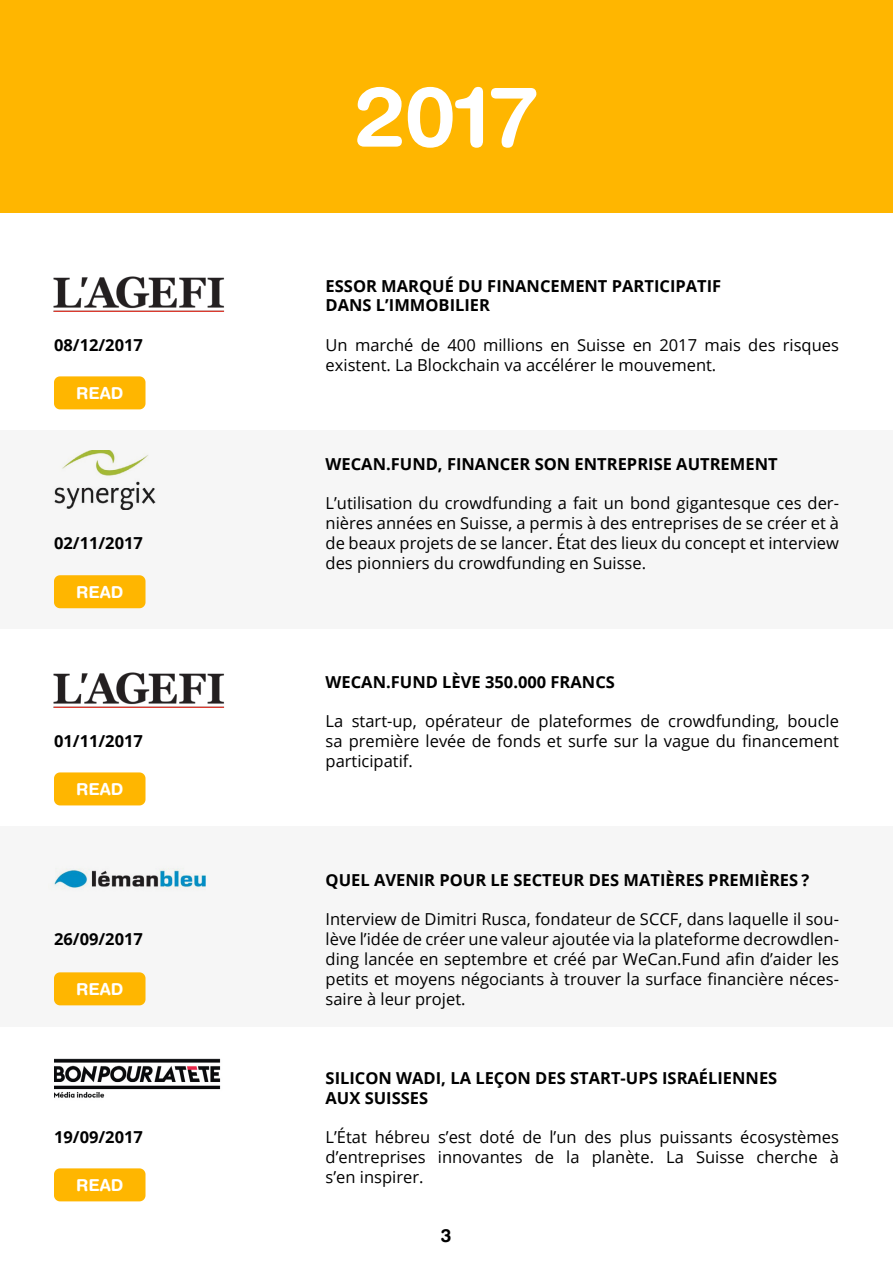
<style>
.page{position:relative;width:893px;height:1263px;background:#fff}
.page>*{position:absolute;margin:0;border:0;box-sizing:border-box;transform-origin:0 0}
.t1{font:700 84px "Helvetica Rounded LT Pro";color:#fff}
.t2{font:700 18px "Helvetica Rounded LT Pro";color:#000}
.t3{font:16.5px/19.8px "Open Sans";color:#000;text-align:justify}
.t4{font:700 16.5px/19.8px "Open Sans";color:#000}
.t5{font:700 16.5px "Helvetica Rounded LT Pro";color:#fff}
</style>
<div class="page">
<div style="left:0;top:430px;width:893px;height:198px;background:#f6f6f6"></div>
<div style="left:0;top:826px;width:893px;height:201px;background:#f6f6f6"></div>
<div style="left:57px;top:578px;width:85px;height:27px;background:#ffb600;border-radius:3px"></div>
<div style="left:54px;top:575px;width:92px;height:33px;border:6px solid #ffb600;border-radius:3px"></div>
<div style="left:57px;top:775px;width:85px;height:27px;background:#ffb600;border-radius:3px"></div>
<div style="left:54px;top:772px;width:92px;height:33px;border:6px solid #ffb600;border-radius:3px"></div>
<div style="left:57px;top:379px;width:85px;height:27px;background:#ffb600;border-radius:3px"></div>
<div style="left:54px;top:376px;width:92px;height:33px;border:6px solid #ffb600;border-radius:3px"></div>
<div style="left:57px;top:975px;width:85px;height:27px;background:#ffb600;border-radius:3px"></div>
<div style="left:54px;top:972px;width:92px;height:33px;border:6px solid #ffb600;border-radius:3px"></div>
<div style="left:57px;top:1171px;width:85px;height:27px;background:#ffb600;border-radius:3px"></div>
<div style="left:54px;top:1168px;width:92px;height:33px;border:6px solid #ffb600;border-radius:3px"></div>
<img style="left:54px;top:450px;width:102px;height:59px">
<img style="left:53px;top:672px;width:171px;height:35px">
<img style="left:53px;top:276px;width:171px;height:35px">
<img style="left:54px;top:868px;width:152px;height:22px">
<img style="left:54px;top:1058px;width:167px;height:40px">
<div style="left:0;top:0;width:893px;height:212px;background:#ffb600"></div>
<p class="t4" style="left:54px;top:335px;width:91px">08/12/2017</p>
<p class="t5" style="left:76px;top:383px;width:49px">READ</p>
<p class="t4" style="left:54px;top:533px;width:91px">02/11/2017</p>
<p class="t5" style="left:76px;top:582px;width:49px">READ</p>
<p class="t4" style="left:54px;top:731px;width:91px">01/11/2017</p>
<p class="t5" style="left:76px;top:779px;width:49px">READ</p>
<p class="t4" style="left:54px;top:929px;width:91px">26/09/2017</p>
<p class="t5" style="left:76px;top:979px;width:49px">READ</p>
<p class="t4" style="left:54px;top:1127px;width:91px">19/09/2017</p>
<p class="t5" style="left:76px;top:1175px;width:49px">READ</p>
<h1 class="t1" style="left:355px;top:66px;width:185px">2017</h1>
<p class="t4" style="left:326px;top:275px;width:397px">ESSOR MARQUÉ DU FINANCEMENT PARTICIPATIF<br>DANS L’IMMOBILIER</p>
<p class="t3" style="left:326px;top:335px;width:515px">Un marché de 400 millions en Suisse en 2017 mais des risques existent. La Blockchain va accélérer le mouvement.</p>
<p class="t4" style="left:326px;top:453px;width:454px">WECAN.FUND, FINANCER SON ENTREPRISE AUTREMENT</p>
<p class="t3" style="left:326px;top:493px;width:515px">L’utilisation du crowdfunding a fait un bond gigantesque ces der&shy;nières années en Suisse, a permis à des entreprises de se créer et à de beaux projets de se lancer. État des lieux du concept et interview des pionniers du crowdfunding en Suisse.</p>
<p class="t4" style="left:326px;top:671px;width:291px">WECAN.FUND LÈVE 350.000 FRANCS</p>
<p class="t3" style="left:326px;top:711px;width:515px">La start-up, opérateur de plateformes de crowdfunding, boucle sa première levée de fonds et surfe sur la vague du financement participatif.</p>
<p class="t4" style="left:326px;top:869px;width:485px">QUEL AVENIR POUR LE SECTEUR DES MATIÈRES PREMIÈRES ?</p>
<p class="t3" style="left:326px;top:909px;width:515px">Interview de Dimitri Rusca, fondateur de SCCF, dans laquelle il sou&shy;lève l’idée de créer une valeur ajoutée via la plateforme decrowdlen&shy;ding lancée en septembre et créé par WeCan.Fund afin d’aider les petits et moyens négociants à trouver la surface financière néces&shy;saire à leur projet.</p>
<p class="t4" style="left:326px;top:1067px;width:453px">SILICON WADI, LA LEÇON DES START-UPS ISRAÉLIENNES<br>AUX SUISSES</p>
<p class="t3" style="left:326px;top:1127px;width:515px">L’État hébreu s’est doté de l’un des plus puissants écosystèmes d’entreprises innovantes de la planète. La Suisse cherche à s’en inspirer.</p>
<p class="t2" style="left:441px;top:1225px;width:12px">3</p>
</div>
